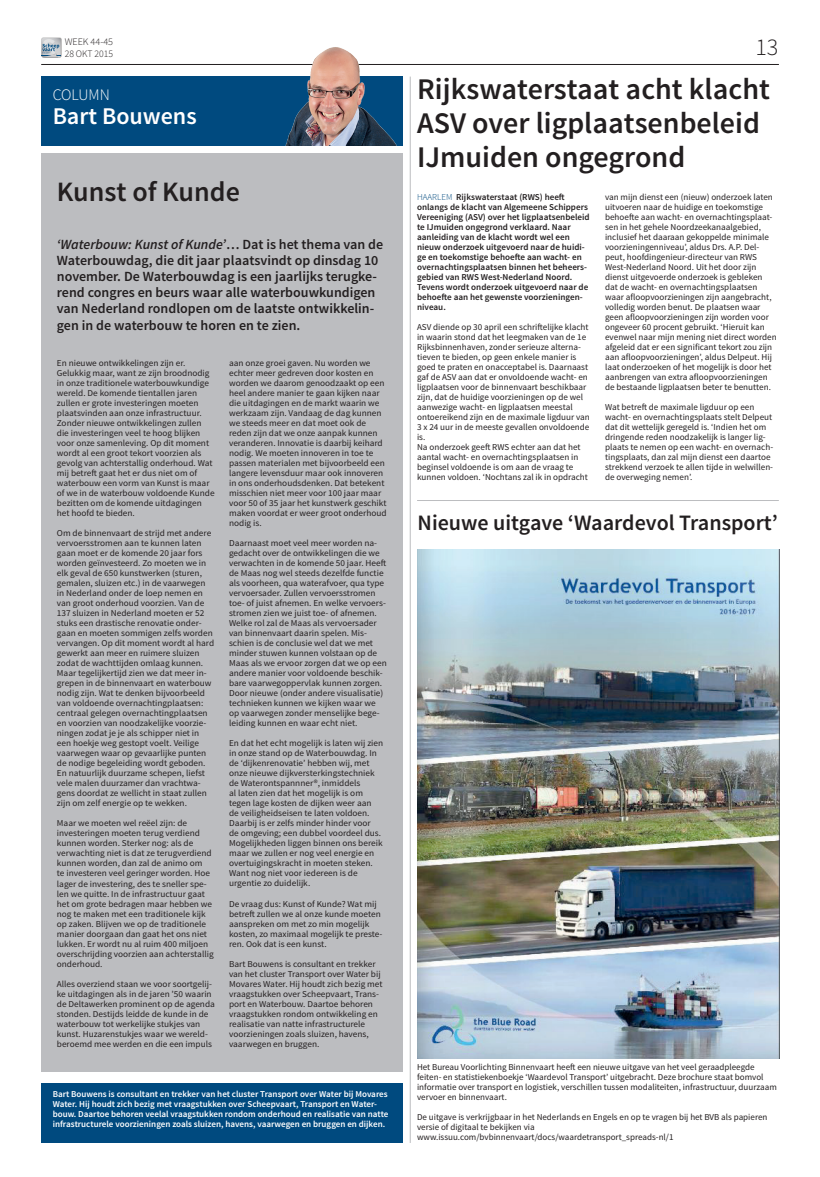
<style>
.page{position:relative;width:820px;height:1177px;background:#fff}
.page>*{position:absolute;margin:0;border:0;box-sizing:border-box;transform-origin:0 0}
.t1{font:600 30px/34px "Source Sans Pro";color:#231f20}
.t2{font:600 28px "Source Sans Pro";color:#231f20}
.t3{font:600 24px "Source Sans Pro";color:#fff}
.t4{font:300 24px "Source Sans Pro";color:#231f20}
.t5{font:600 22px "Source Sans Pro";color:#231f20}
.t6{font:300 16px "Source Sans Pro";color:#fff}
.t7{font:600 14px/16px "Source Sans Pro";color:#231f20}
.t8{font:300 10px/12px "Source Sans Pro";color:#231f20}
.t9{font:9px/10px "Source Sans Pro";color:#231f20}
.t10{font:600 9px/10px "Source Sans Pro";color:#231f20}
.t11{font:600 9px/10px "Source Sans Pro";color:#fff}
.s1{font-style:italic}
.s2{font-weight:300;color:#004a7f}
</style>
<div class="page">
<img style="left:43px;top:57px;width:17px;height:1px">
<svg style="left:41px;top:38px;width:20px;height:19px"></svg>
<hr style="left:41px;top:64px;width:737px;height:1px;background:#231f20">
<div style="left:41px;top:76px;width:361px;height:70px;background:#004a7f"></div>
<img style="left:285px;top:47px;width:112px;height:99px">
<div style="left:41px;top:153px;width:361px;height:918px;background:#bcbdc0"></div>
<div style="left:41px;top:1083px;width:362px;height:59px;background:#004a7f"></div>
<hr style="left:410px;top:77px;width:1px;height:1065px;background:#bcbdc0">
<hr style="left:417px;top:500px;width:361px;height:1px;background:#bcbdc0">
<img style="left:417px;top:549px;width:362px;height:509px">
<p class="t8" style="left:65px;top:36px;width:50px">WEEK 44-45<br>28 OKT 2015</p>
<h3 class="t4" style="left:755px;top:33px;width:24px">13</h3>
<h3 class="t6" style="left:53px;top:85px;width:59px">COLUMN</h3>
<h3 class="t3" style="left:53px;top:101px;width:145px">Bart Bouwens</h3>
<h1 class="t1" style="left:417px;top:73px;width:354px">Rijkswaterstaat acht klacht<br>ASV over ligplaatsenbeleid<br>IJmuiden ongegrond</h1>
<h2 class="t2" style="left:57px;top:174px;width:184px">Kunst of Kunde</h2>
<p class="t7" style="left:57px;top:237px;width:328px"><span class="s1">‘Waterbouw: Kunst of Kunde’</span>… Dat is het thema van de Waterbouwdag, die dit jaar plaatsvindt op dinsdag 10 november. De Waterbouwdag is een jaarlijks terugke&shy;rend congres en beurs waar alle waterbouwkundigen van Nederland rondlopen om de laatste ontwikkelin&shy;gen in de waterbouw te horen en te zien.</p>
<p class="t9" style="left:57px;top:358px;width:159px">En nieuwe ontwikkelingen zijn er.<br>Gelukkig maar, want ze zijn broodnodig in onze traditionele waterbouwkundige wereld. De komende tientallen jaren zullen er grote investeringen moeten plaatsvinden aan onze infrastructuur.<br>Zonder nieuwe ontwikkelingen zullen die investeringen veel te hoog blijken voor onze samenleving. Op dit moment wordt al een groot tekort voorzien als gevolg van achterstallig onderhoud. Wat mij betreft gaat het er dus niet om of waterbouw een vorm van Kunst is maar of we in de waterbouw voldoende Kunde bezitten om de komende uitdagingen het hoofd te bieden.</p>
<p class="t9" style="left:57px;top:528px;width:159px">Om de binnenvaart de strijd met andere vervoersstromen aan te kunnen laten gaan moet er de komende 20 jaar fors worden geïnvesteerd. Zo moeten we in elk geval de 650 kunstwerken (sturen, gemalen, sluizen etc.) in de vaarwegen in Nederland onder de loep nemen en van groot onderhoud voorzien. Van de 137 sluizen in Nederland moeten er 52 stuks een drastische renovatie onder&shy;gaan en moeten sommigen zelfs worden vervangen. Op dit moment wordt al hard gewerkt aan meer en ruimere sluizen zodat de wachttijden omlaag kunnen.<br>Maar tegelijkertijd zien we dat meer in&shy;grepen in de binnenvaart en waterbouw nodig zijn. Wat te denken bijvoorbeeld van voldoende overnachtingplaatsen: centraal gelegen overnachtingplaatsen en voorzien van noodzakelijke voorzie&shy;ningen zodat je je als schipper niet in een hoekje weg gestopt voelt. Veilige vaarwegen waar op gevaarlijke punten de nodige begeleiding wordt geboden.<br>En natuurlijk duurzame schepen, liefst vele malen duurzamer dan vrachtwa&shy;gens doordat ze wellicht in staat zullen zijn om zelf energie op te wekken.</p>
<p class="t9" style="left:57px;top:818px;width:158px">Maar we moeten wel reëel zijn: de investeringen moeten terug verdiend kunnen worden. Sterker nog: als de verwachting niet is dat ze terugverdiend kunnen worden, dan zal de animo om<br>te investeren veel geringer worden. Hoe lager de investering, des te sneller spe&shy;len we quitte. In de infrastructuur gaat het om grote bedragen maar hebben we nog te maken met een traditionele kijk op zaken. Blijven we op de traditionele manier doorgaan dan gaat het ons niet lukken. Er wordt nu al ruim 400 miljoen overschrijding voorzien aan achterstallig onderhoud.</p>
<p class="t9" style="left:57px;top:978px;width:159px">Alles overziend staan we voor soortgelij&shy;ke uitdagingen als in de jaren ’50 waarin de Deltawerken prominent op de agenda stonden. Destijds leidde de kunde in de waterbouw tot werkelijke stukjes van kunst. Huzarenstukjes waar we wereld&shy;beroemd mee werden en die een impuls</p>
<p class="t9" style="left:229px;top:358px;width:159px">aan onze groei gaven. Nu worden we echter meer gedreven door kosten en worden we daarom genoodzaakt op een heel andere manier te gaan kijken naar die uitdagingen en de markt waarin we werkzaam zijn. Vandaag de dag kunnen we steeds meer en dat moet ook de reden zijn dat we onze aanpak kunnen veranderen. Innovatie is daarbij keihard nodig. We moeten innoveren in toe te passen materialen met bijvoorbeeld een langere levensduur maar ook innoveren in ons onderhoudsdenken. Dat betekent misschien niet meer voor 100 jaar maar voor 50 of 35 jaar het kunstwerk geschikt maken voordat er weer groot onderhoud nodig is.</p>
<p class="t9" style="left:229px;top:538px;width:159px">Daarnaast moet veel meer worden na&shy;gedacht over de ontwikkelingen die we verwachten in de komende 50 jaar. Heeft de Maas nog wel steeds dezelfde functie als voorheen, qua waterafvoer, qua type vervoersader. Zullen vervoersstromen toe- of juist afnemen. En welke vervoers&shy;stromen zien we juist toe- of afnemen.<br>Welke rol zal de Maas als vervoersader van binnenvaart daarin spelen. Mis&shy;schien is de conclusie wel dat we met minder stuwen kunnen volstaan op de Maas als we ervoor zorgen dat we op een andere manier voor voldoende beschik&shy;bare vaarwegoppervlak kunnen zorgen.<br>Door nieuwe (onder andere visualisatie) technieken kunnen we kijken waar we op vaarwegen zonder menselijke bege&shy;leiding kunnen en waar echt niet.</p>
<p class="t9" style="left:229px;top:738px;width:156px">En dat het echt mogelijk is laten wij zien in onze stand op de Waterbouwdag. In de ‘dijkenrenovatie’ hebben wij, met onze nieuwe dijkversterkingstechniek de Waterontspannner®, inmiddels<br>al laten zien dat het mogelijk is om tegen lage kosten de dijken weer aan de veiligheidseisen te laten voldoen.<br>Daarbij is er zelfs minder hinder voor<br>de omgeving; een dubbel voordeel dus.<br>Mogelijkheden liggen binnen ons bereik maar we zullen er nog veel energie en overtuigingskracht in moeten steken.<br>Want nog niet voor iedereen is de urgentie zo duidelijk.</p>
<p class="t9" style="left:229px;top:898px;width:155px">De vraag dus: Kunst of Kunde? Wat mij betreft zullen we al onze kunde moeten aanspreken om met zo min mogelijk kosten, zo maximaal mogelijk te preste&shy;ren. Ook dat is een kunst.</p>
<p class="t9" style="left:229px;top:958px;width:155px">Bart Bouwens is consultant en trekker van het cluster Transport over Water bij Movares Water. Hij houdt zich bezig met vraagstukken over Scheepvaart, Trans&shy;port en Waterbouw. Daartoe behoren vraagstukken rondom ontwikkeling en realisatie van natte infrastructurele voorzieningen zoals sluizen, havens, vaarwegen en bruggen.</p>
<p class="t11" style="left:53px;top:1088px;width:337px">Bart Bouwens is consultant en trekker van het cluster Transport over Water bij Movares Water. Hij houdt zich bezig met vraagstukken over Scheepvaart, Transport en Water&shy;bouw. Daartoe behoren veelal vraagstukken rondom onderhoud en realisatie van natte infrastructurele voorzieningen zoals sluizen, havens, vaarwegen en bruggen en dijken.</p>
<p class="t10" style="left:417px;top:192px;width:174px"><span class="s2">HAARLEM</span> Rijkswaterstaat (RWS) heeft onlangs de klacht van Algemeene Schippers Vereeniging (ASV) over het ligplaatsenbeleid te IJmuiden ongegrond verklaard. Naar aanleiding van de klacht wordt wel een nieuw onderzoek uitgevoerd naar de huidi&shy;ge en toekomstige behoefte aan wacht- en overnachtingsplaatsen binnen het beheers&shy;gebied van RWS West-Nederland Noord.<br>Tevens wordt onderzoek uitgevoerd naar de behoefte aan het gewenste voorzieningen&shy;niveau.</p>
<p class="t9" style="left:417px;top:322px;width:174px">ASV diende op 30 april een schriftelijke klacht in waarin stond dat het leegmaken van de 1e Rijksbinnenhaven, zonder serieuze alterna&shy;tieven te bieden, op geen enkele manier is goed te praten en onacceptabel is. Daarnaast gaf de ASV aan dat er onvoldoende wacht- en ligplaatsen voor de binnenvaart beschikbaar zijn, dat de huidige voorzieningen op de wel aanwezige wacht- en ligplaatsen meestal ontoereikend zijn en de maximale ligduur van 3 x 24 uur in de meeste gevallen onvoldoende is.<br>Na onderzoek geeft RWS echter aan dat het aantal wacht- en overnachtingsplaatsen in beginsel voldoende is om aan de vraag te kunnen voldoen. ‘Nochtans zal ik in opdracht</p>
<p class="t9" style="left:604px;top:192px;width:173px">van mijn dienst een (nieuw) onderzoek laten uitvoeren naar de huidige en toekomstige behoefte aan wacht- en overnachtingsplaat&shy;sen in het gehele Noordzeekanaalgebied, inclusief het daaraan gekoppelde minimale voorzieningenniveau’, aldus Drs. A.P. Del&shy;peut, hoofdingenieur-directeur van RWS West-Nederland Noord. Uit het door zijn dienst uitgevoerde onderzoek is gebleken dat de wacht- en overnachtingsplaatsen waar afloopvoorzieningen zijn aangebracht, volledig worden benut. De plaatsen waar geen afloopvoorzieningen zijn worden voor ongeveer 60 procent gebruikt. ‘Hieruit kan evenwel naar mijn mening niet direct worden afgeleid dat er een significant tekort zou zijn aan afloopvoorzieningen’, aldus Delpeut. Hij laat onderzoeken of het mogelijk is door het aanbrengen van extra afloopvoorzieningen de bestaande ligplaatsen beter te benutten.</p>
<p class="t9" style="left:604px;top:402px;width:169px">Wat betreft de maximale ligduur op een wacht- en overnachtingsplaats stelt Delpeut dat dit wettelijk geregeld is. ‘Indien het om dringende reden noodzakelijk is langer lig&shy;plaats te nemen op een wacht- en overnach&shy;tingsplaats, dan zal mijn dienst een daartoe strekkend verzoek te allen tijde in welwillen&shy;de overweging nemen’.</p>
<h3 class="t5" style="left:417px;top:508px;width:361px">Nieuwe uitgave ‘Waardevol Transport’</h3>
<p class="t9" style="left:417px;top:1061px;width:361px">Het Bureau Voorlichting Binnenvaart heeft een nieuwe uitgave van het veel geraadpleegde feiten- en statistiekenboekje ‘Waardevol Transport’ uitgebracht. Deze brochure staat bomvol informatie over transport en logistiek, verschillen tussen modaliteiten, infrastructuur, duurzaam vervoer en binnenvaart.</p>
<p class="t9" style="left:417px;top:1111px;width:352px">De uitgave is verkrijgbaar in het Nederlands en Engels en op te vragen bij het BVB als papieren versie of digitaal te bekijken via www.issuu.com/bvbinnenvaart/docs/waardetransport_spreads-nl/1</p>
</div>
